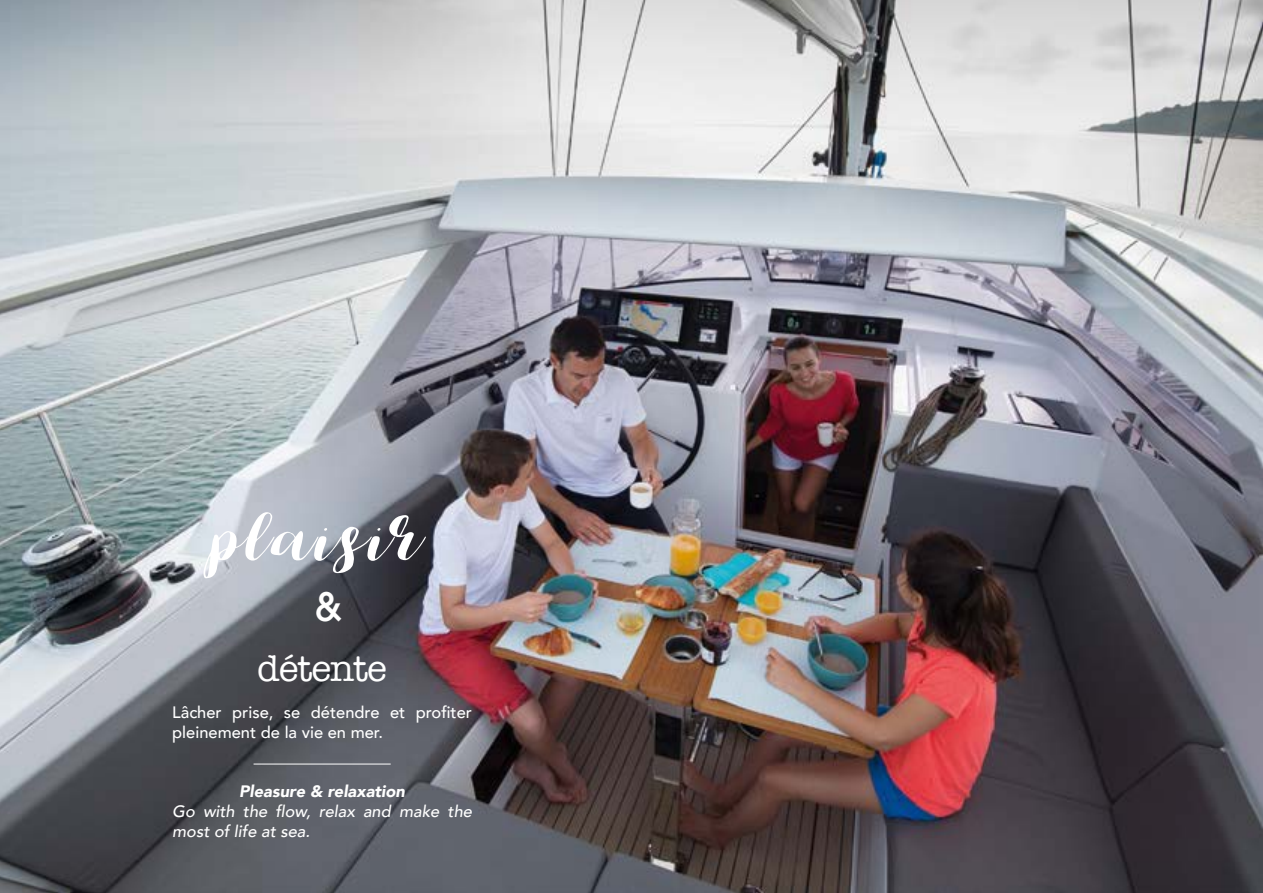
<style>
.page{position:relative;width:1263px;height:893px;background:#fff}
.page>*{position:absolute;margin:0;border:0;box-sizing:border-box;transform-origin:0 0}
.t1{font:86.25px "Lauren";letter-spacing:.05em;color:#fff}
.t2{font:500 38.85px "Avant Garde";color:#fff}
.t3{font:37.65px "American Typewriter";letter-spacing:-.03em;color:#fff}
.t4{font:500 16.5px/19.8px "Avenir";color:#fff}
.t5{font:italic 500 16.5px/19.8px "Avenir";color:#fff}
.t6{font:italic 900 16.5px "Avenir";color:#fff}
</style>
<div class="page">
<img style="left:0;top:0;width:1263px;height:893px">
<hr style="left:254px;top:764px;width:137px;height:1px;background:#fff">
<h1 class="t1" style="left:218px;top:491px;width:210px">plaisir</h1>
<h2 class="t2" style="left:315px;top:583px;width:28px">&amp;</h2>
<h3 class="t3" style="left:257px;top:640px;width:131px">détente</h3>
<p class="t4" style="left:172px;top:701px;width:301px">Lâcher prise, se détendre et profiter pleinement de la vie en mer.</p>
<p class="t6" style="left:239px;top:778px;width:167px">Pleasure &amp; relaxation</p>
<p class="t5" style="left:172px;top:802px;width:301px">Go with the flow, relax and make the most of life at sea.</p>
</div>
